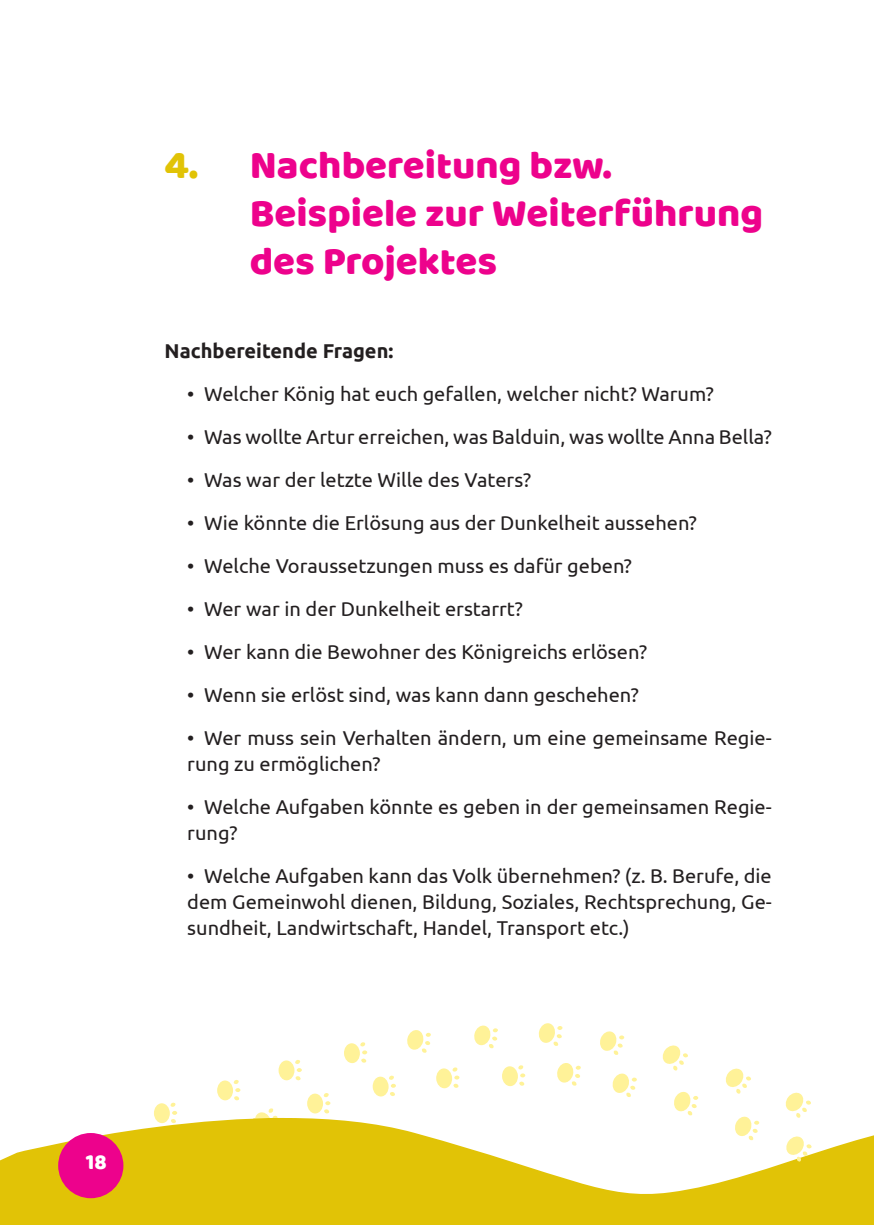
<style>
.page{position:relative;width:874px;height:1225px;background:#fff}
.page>*{position:absolute;margin:0;border:0;box-sizing:border-box;transform-origin:0 0}
.t1{font:40px/48px "Baloo Tammudu";color:#ed028c}
.t2{font:22px "Baloo Tammudu";color:#fff}
.t3{font:20px/26px "Ubuntu";color:#231f20}
.t4{font:700 20px "Ubuntu";color:#231f20}
.s1{color:#e1c306}
</style>
<div class="page">
<svg style="left:0;top:1090px;width:873px;height:135px;fill:#e1c306"></svg>
<div style="left:58px;top:1133px;width:65px;height:65px;background:#ed028c;border-radius:50%"></div>
<svg style="left:407px;top:1030px;width:24px;height:23px"></svg>
<svg style="left:474px;top:1025px;width:24px;height:23px"></svg>
<svg style="left:538px;top:1023px;width:24px;height:23px"></svg>
<div style="left:343px;top:1043px;width:17px;height:20px;background:#fff298;border-radius:50%"></div>
<svg style="left:360px;top:1042px;width:7px;height:21px"></svg>
<div style="left:435px;top:1068px;width:17px;height:20px;background:#fff298;border-radius:50%"></div>
<svg style="left:452px;top:1067px;width:7px;height:21px"></svg>
<div style="left:372px;top:1076px;width:16px;height:20px;background:#fff298;border-radius:50%"></div>
<svg style="left:388px;top:1075px;width:8px;height:21px"></svg>
<div style="left:501px;top:1066px;width:17px;height:20px;background:#fff298;border-radius:50%"></div>
<svg style="left:517px;top:1065px;width:8px;height:21px"></svg>
<svg style="left:557px;top:1063px;width:23px;height:23px"></svg>
<div style="left:154px;top:1103px;width:16px;height:20px;background:#fff298;border-radius:50%"></div>
<svg style="left:170px;top:1102px;width:7px;height:21px"></svg>
<div style="left:217px;top:1080px;width:16px;height:20px;background:#fff298;border-radius:50%"></div>
<svg style="left:233px;top:1080px;width:7px;height:20px"></svg>
<div style="left:278px;top:1060px;width:16px;height:20px;background:#fff298;border-radius:50%"></div>
<svg style="left:295px;top:1060px;width:7px;height:20px"></svg>
<div style="left:307px;top:1093px;width:16px;height:20px;background:#fff298;border-radius:50%"></div>
<svg style="left:323px;top:1092px;width:7px;height:21px"></svg>
<svg style="left:662px;top:1045px;width:25px;height:26px"></svg>
<svg style="left:724px;top:1068px;width:27px;height:26px"></svg>
<svg style="left:784px;top:1091px;width:26px;height:27px"></svg>
<svg style="left:600px;top:1031px;width:24px;height:24px"></svg>
<svg style="left:672px;top:1090px;width:26px;height:25px"></svg>
<svg style="left:611px;top:1073px;width:25px;height:24px"></svg>
<svg style="left:733px;top:1115px;width:25px;height:25px"></svg>
<svg style="left:785px;top:1135px;width:26px;height:26px"></svg>
<svg style="left:253px;top:1108px;width:39px;height:34px"></svg>
<h1 class="t1" style="left:249px;top:140px;width:515px;text-indent:-85px"><span class="s1">4.</span> Nachbereitung bzw.<br>Beispiele zur Weiterführung des Projektes</h1>
<p class="t4" style="left:164px;top:338px;width:230px">Nachbereitende Fragen:</p>
<p class="t3" style="left:187px;top:380px;width:528px">• Welcher König hat euch gefallen, welcher nicht? Warum?</p>
<p class="t3" style="left:187px;top:423px;width:585px">• Was wollte Artur erreichen, was Balduin, was wollte Anna Bella?</p>
<p class="t3" style="left:187px;top:466px;width:345px">• Was war der letzte Wille des Vaters?</p>
<p class="t3" style="left:187px;top:509px;width:511px">• Wie könnte die Erlösung aus der Dunkelheit aussehen?</p>
<p class="t3" style="left:187px;top:552px;width:446px">• Welche Voraussetzungen muss es dafür geben?</p>
<p class="t3" style="left:187px;top:595px;width:337px">• Wer war in der Dunkelheit erstarrt?</p>
<p class="t3" style="left:187px;top:638px;width:461px">• Wer kann die Bewohner des Königreichs erlösen?</p>
<p class="t3" style="left:187px;top:681px;width:453px">• Wenn sie erlöst sind, was kann dann geschehen?</p>
<p class="t3" style="left:187px;top:724px;width:585px">• Wer muss sein Verhalten ändern, um eine gemeinsame Regie&shy;rung zu ermöglichen?</p>
<p class="t3" style="left:187px;top:793px;width:585px">• Welche Aufgaben könnte es geben in der gemeinsamen Regie&shy;rung?</p>
<p class="t3" style="left:187px;top:862px;width:585px;text-align:justify">• Welche Aufgaben kann das Volk übernehmen? (z. B. Berufe, die dem Gemeinwohl dienen, Bildung, Soziales, Rechtsprechung, Ge&shy;sundheit, Landwirtschaft, Handel, Transport etc.)</p>
<p class="t2" style="left:86px;top:1148px;width:22px">18</p>
</div>
